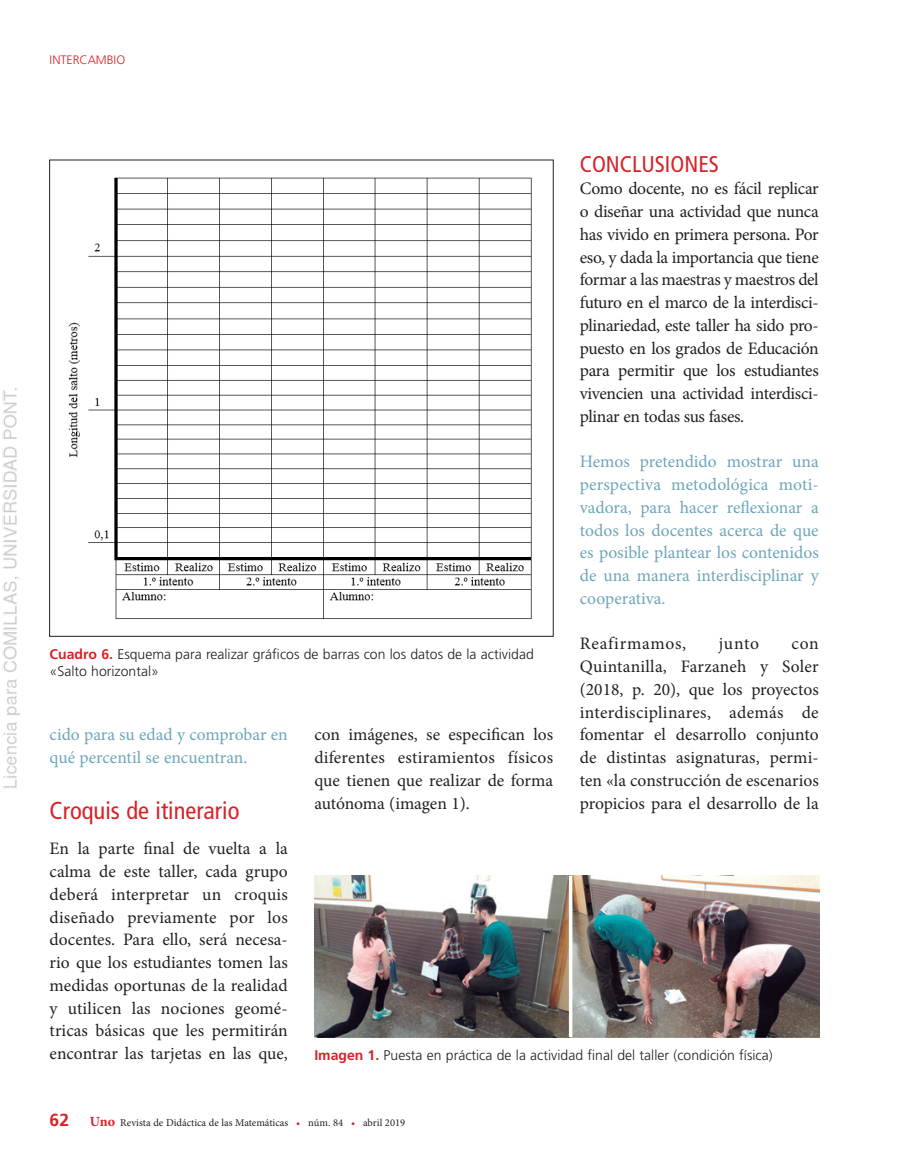
<style>
.page{position:relative;width:918px;height:1166px;background:#fff}
.page>*{position:absolute;margin:0;border:0;box-sizing:border-box;transform-origin:0 0}
.t1{font:condensed 24.5px "Frutiger LT Std";color:#d92128}
.t2{font:condensed 22.75px "Frutiger LT Std";color:#d92128}
.t3{font:17.5px/22.8px "Minion Pro";color:#231f20;text-align:justify}
.t4{font:17.5px/22.8px "Minion Pro";color:#6ca6ba;text-align:justify}
.t5{font:300 14px/16.8px "Frutiger LT Std";color:#231f20}
.t6{font:300 12.25px "Frutiger LT Std";color:#d92128}
.t7{font:10.5px "Minion Pro";color:#231f20}
.s1{font-weight:700;color:#d92128}
.s2{font-family:"Frutiger LT Std";font-weight:700;font-size:17.5px;color:#d92128}
.s3{font-weight:700;font-size:14px;color:#d92128}
.s4{color:#d92128}
</style>
<div class="page">
<img style="left:2px;top:159px;width:818px;height:879px">
<p class="t6" style="left:50px;top:53px;width:77px">INTERCAMBIO</p>
<h2 class="t2" style="left:580px;top:150px;width:141px">CONCLUSIONES</h2>
<p class="t3" style="left:580px;top:177px;width:240px">Como docente, no es fácil replicar o diseñar una actividad que nunca has vivido en primera persona. Por eso, y dada la importancia que tiene formar a las maestras y maestros del futuro en el marco de la interdisci&shy;plinariedad, este taller ha sido pro&shy;puesto en los grados de Educación para permitir que los estudiantes vivencien una actividad interdisci&shy;plinar en todas sus fases.</p>
<p class="t4" style="left:580px;top:450px;width:240px">Hemos pretendido mostrar una perspectiva metodológica moti&shy;vadora, para hacer reflexionar a todos los docentes acerca de que es posible plantear los contenidos de una manera interdisciplinar y cooperativa.</p>
<p class="t3" style="left:580px;top:632px;width:108px">Reafirmamos,</p>
<p class="t3" style="left:719px;top:632px;width:42px">junto</p>
<p class="t3" style="left:580px;top:632px;width:240px;text-indent:212px">con Quintanilla, Farzaneh y Soler (2018, p. 20), que los proyectos interdisciplinares, además de fomentar el desarrollo conjunto de distintas asignaturas, permi&shy;ten «la construcción de escenarios propicios para el desarrollo de la</p>
<p class="t5" style="left:50px;top:646px;width:486px"><span class="s1">Cuadro 6.</span> Esquema para realizar gráficos de barras con los datos de la actividad «Salto horizontal»</p>
<p class="t4" style="left:50px;top:723px;width:240px">cido para su edad y comprobar en qué percentil se encuentran.</p>
<h1 class="t1" style="left:50px;top:796px;width:191px">Croquis de itinerario</h1>
<p class="t3" style="left:50px;top:837px;width:240px">En la parte final de vuelta a la calma de este taller, cada grupo deberá interpretar un croquis diseñado previamente por los docentes. Para ello, será necesa&shy;rio que los estudiantes tomen las medidas oportunas de la realidad y utilicen las nociones geomé&shy;tricas básicas que les permitirán encontrar las tarjetas en las que,</p>
<p class="t3" style="left:314px;top:723px;width:240px">con imágenes, se especifican los diferentes estiramientos físicos que tienen que realizar de forma autónoma (imagen 1).</p>
<p class="t5" style="left:314px;top:1047px;width:460px"><span class="s1">Imagen 1.</span> Puesta en práctica de la actividad final del taller (condición física)</p>
<p class="t7" style="left:50px;top:1116px;width:357px"><span class="s2">62</span> <span class="s3">Uno</span> Revista de Didáctica de las Matemáticas <span class="s4">•</span> núm. 84 <span class="s4">•</span> abril 2019</p>
</div>
